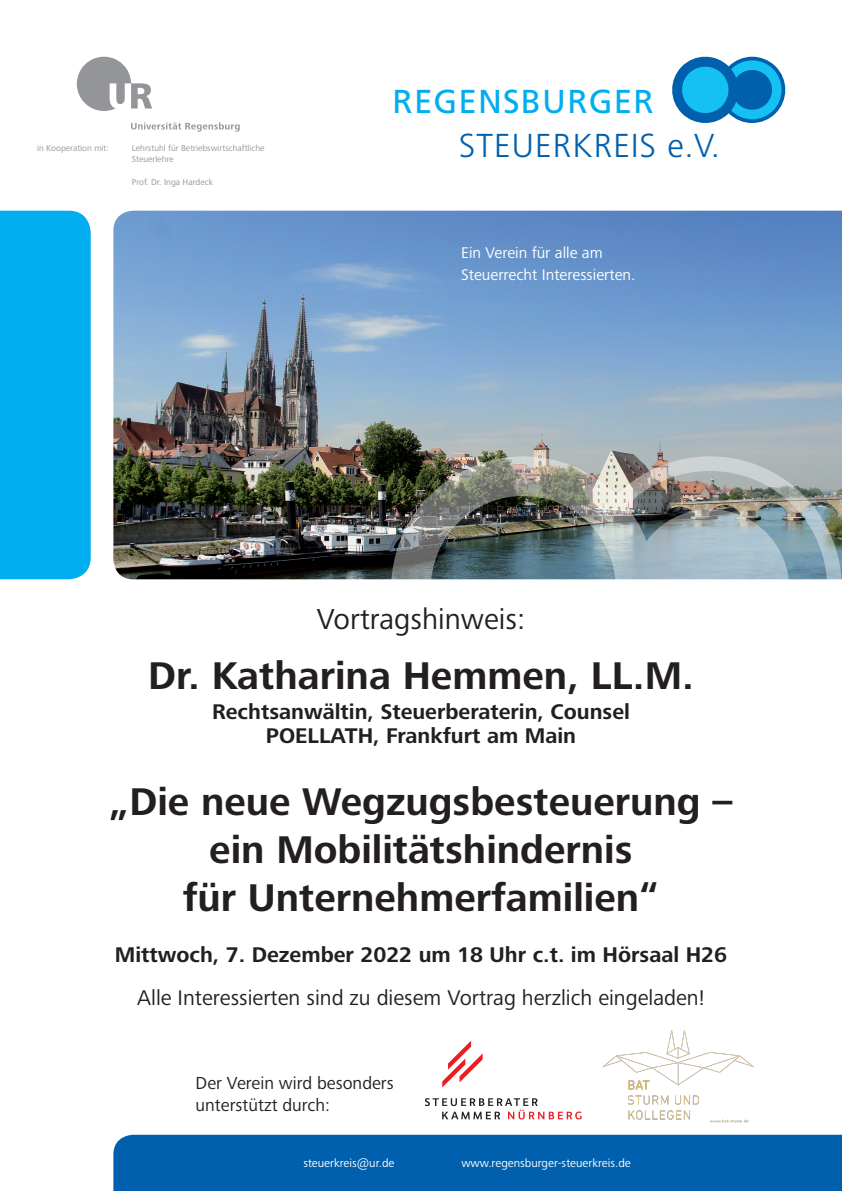
<style>
.page{position:relative;width:842px;height:1191px;background:#fff}
.page>*{position:absolute;margin:0;border:0;box-sizing:border-box;transform-origin:0 0}
.t1{font:700 40px "Frutiger Next LTW1 G";color:#231f20}
.t2{font:300 33.1px/43.9px "Frutiger LT Std";letter-spacing:.035em;color:#0160ae}
.t3{font:30px "Frutiger Next LTW1 G";color:#231f20}
.t4{font:700 22px "Frutiger Next LTW1 G";color:#231f20}
.t5{font:22px "Frutiger Next LTW1 G";color:#231f20}
.t6{font:18px "Frutiger Next LTW1 G";color:#231f20}
.Fließtext{font:16px/22px "Frutiger Next LTW1 G";color:#fff}
.Fließtext-2{font:12px "Frutiger Next LTW1 G";color:#fff}
.Bildunterschriften{font:8.9px/11.5px "Frutiger Next LTW1 G";color:#939598}
.s1{font-weight:400;color:#00aeef}
</style>
<div class="page">
<img style="left:602px;top:1030px;width:152px;height:92px">
<svg style="left:672px;top:57px;width:113px;height:66px;background:#319dd4"></svg>
<img style="left:113px;top:211px;width:729px;height:368px">
<div style="left:0;top:211px;width:91px;height:368px;background:#00aeef"></div>
<img style="left:391px;top:456px;width:451px;height:124px">
<svg style="left:425px;top:1098px;width:157px;height:21px"></svg>
<svg style="left:442px;top:1041px;width:41px;height:46px"></svg>
<div style="left:113px;top:1134px;width:729px;height:57px;background:#0160ae"></div>
<svg style="left:131px;top:122px;width:109px;height:10px"></svg>
<div style="left:77px;top:57px;width:54px;height:54px;background:#939598;border-radius:50%"></div>
<svg style="left:110px;top:83px;width:42px;height:26px"></svg>
<p class="Bildunterschriften" style="left:37px;top:143px;width:73px">in Kooperation mit:</p>
<p class="Bildunterschriften" style="left:132px;top:142px;width:134px">Lehrstuhl für Betriebswirtschaftliche<br>Steuerlehre</p>
<p class="Bildunterschriften" style="left:132px;top:177px;width:83px">Prof. Dr. Inga Hardeck</p>
<p class="t2" style="left:459px;top:80px;width:263px;text-indent:-66px"><span class="s1">REGENSBURGER<br></span>STEUERKREIS e.V.</p>
<p class="Fließtext" style="left:461px;top:242px;width:176px">Ein Verein für alle am<br>Steuerrecht Interessierten.</p>
<p class="t3" style="left:317px;top:602px;width:210px">Vortragshinweis:</p>
<p class="t1" style="left:148px;top:653px;width:547px">Dr. Katharina Hemmen, LL.M.</p>
<p class="t4" style="left:212px;top:699px;width:419px">Rechtsanwältin, Steuerberaterin, Counsel</p>
<p class="t4" style="left:266px;top:723px;width:312px">POELLATH, Frankfurt am Main</p>
<p class="t1" style="left:110px;top:779px;width:624px">„Die neue Wegzugsbesteuerung –</p>
<p class="t1" style="left:209px;top:827px;width:425px">ein Mobilitätshindernis</p>
<p class="t1" style="left:183px;top:875px;width:478px">für Unternehmerfamilien“</p>
<p class="t4" style="left:115px;top:941px;width:614px">Mittwoch, 7. Dezember 2022 um 18 Uhr c.t. im Hörsaal H26</p>
<p class="t5" style="left:137px;top:985px;width:569px">Alle Interessierten sind zu diesem Vortrag herzlich eingeladen!</p>
<p class="t6" style="left:196px;top:1072px;width:200px">Der Verein wird besonders</p>
<p class="t6" style="left:196px;top:1094px;width:136px">unterstützt durch:</p>
<p class="Fließtext-2" style="left:303px;top:1156px;width:93px">steuerkreis@ur.de</p>
<p class="Fließtext-2" style="left:461px;top:1156px;width:171px">www.regensburger-steuerkreis.de</p>
</div>
